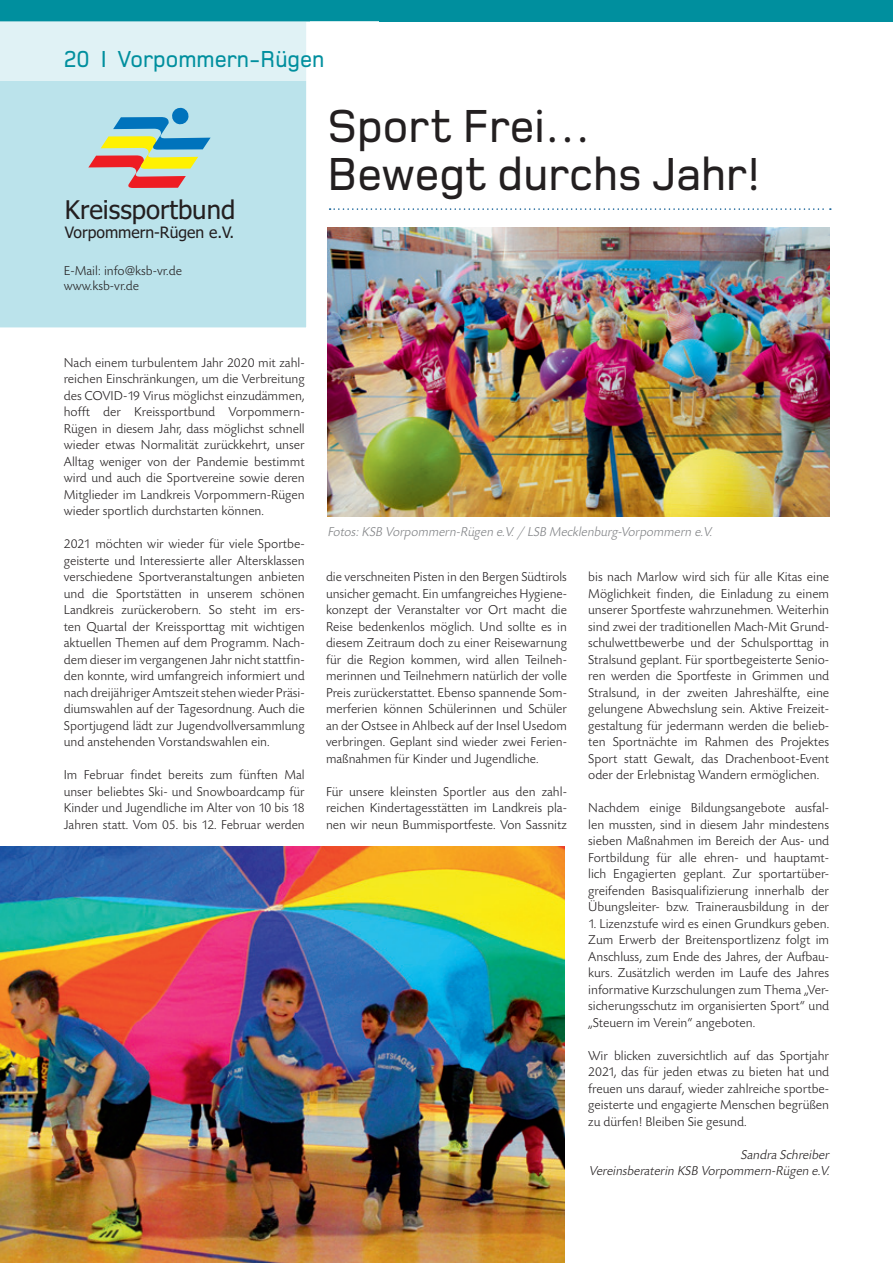
<style>
.page{position:relative;width:893px;height:1263px;background:#fff}
.page>*{position:absolute;margin:0;border:0;box-sizing:border-box;transform-origin:0 0}
.t1{font:500 48px/48px "Foundry Monoline";color:#231f20;scale:.96 1}
.t2{font:25.8px "Tahoma";color:#231f20}
.t3{font:500 24px "Foundry Monoline";color:#008f9e}
.t4{font:15.75px "Tahoma";color:#231f20}
.t5{font:300 13.5px/16.5px "Today SB";color:#231f20;text-align:justify}
.t6{font:italic 300 13.5px "Today SB";color:#808285}
.t7{font:italic 300 13.5px/16.5px "Today SB";color:#231f20;text-align:right}
</style>
<div class="page">
<svg style="left:330px;top:208px;width:501px;height:2px"></svg>
<div style="left:0;top:81px;width:307px;height:247px;background:#bbe3eb"></div>
<div style="left:0;top:0;width:893px;height:21px;background:#008f9e"></div>
<div style="left:0;top:21px;width:378px;height:60px;background:#e0f2f5"></div>
<div style="left:310px;top:21px;width:68px;height:60px;background:#fff"></div>
<svg style="left:88px;top:108px;width:123px;height:80px;background:#aebcaf"></svg>
<img style="left:327px;top:227px;width:502px;height:290px">
<img style="left:0;top:846px;width:564px;height:417px">
<h3 class="t3" style="left:64px;top:46px;width:262px">20 I Vorpommern-Rügen</h3>
<h2 class="t2" style="left:65px;top:193px;width:172px">Kreissportbund</h2>
<p class="t4" style="left:65px;top:222px;width:171px">Vorpommern-Rügen e.V.</p>
<p class="t5" style="left:64px;top:264px;width:120px;line-height:15px">E-Mail: info@ksb-vr.de www.ksb-vr.de</p>
<h1 class="t1" style="left:327px;top:102px;width:452px">Sport Frei…<br>Bewegt durchs Jahr!</h1>
<p class="t5" style="left:64px;top:355px;width:242px">Nach einem turbulentem Jahr 2020 mit zahl&shy;reichen Einschränkungen, um die Verbreitung des COVID-19 Virus möglichst einzudämmen, hofft der Kreissportbund Vorpommern-Rügen in diesem Jahr, dass möglichst schnell wieder etwas Normalität zurückkehrt, unser Alltag weniger von der Pandemie bestimmt wird und auch die Sportvereine sowie deren Mitglieder im Landkreis Vorpommern-Rügen wieder sportlich durchstarten können.</p>
<p class="t5" style="left:64px;top:536px;width:242px">2021 möchten wir wieder für viele Sportbe&shy;geisterte und Interessierte aller Altersklassen verschiedene Sportveranstaltungen anbieten und die Sportstätten in unserem schönen Landkreis zurückerobern. So steht im ers&shy;ten Quartal der Kreissporttag mit wichtigen aktuellen Themen auf dem Programm. Nach&shy;dem dieser im vergangenen Jahr nicht stattfin&shy;den konnte, wird umfangreich informiert und nach dreijähriger Amtszeit stehen wieder Präsi&shy;diumswahlen auf der Tagesordnung. Auch die Sportjugend lädt zur Jugendvollversammlung und anstehenden Vorstandswahlen ein.</p>
<p class="t5" style="left:64px;top:767px;width:242px">Im Februar findet bereits zum fünften Mal unser beliebtes Ski- und Snowboardcamp für Kinder und Jugendliche im Alter von 10 bis 18<br>Jahren statt. Vom 05. bis 12. Februar werden</p>
<p class="t6" style="left:327px;top:524px;width:389px">Fotos:KSB Vorpommern-Rügen e.V./ LSB Mecklenburg-Vorpommern e.V.</p>
<p class="t5" style="left:326px;top:569px;width:242px">die verschneiten Pisten in den Bergen Südtirols unsicher gemacht. Ein umfangreiches Hygiene&shy;konzept der Veranstalter vor Ort macht die Reise bedenkenlos möglich. Und sollte es in diesem Zeitraum doch zu einer Reisewarnung für die Region kommen, wird allen Teilneh&shy;merinnen und Teilnehmern natürlich der volle Preis zurückerstattet. Ebenso spannende Som&shy;merferien können Schülerinnen und Schüler an der Ostsee in Ahlbeck auf der Insel Usedom verbringen. Geplant sind wieder zwei Ferien&shy;maßnahmen für Kinder und Jugendliche.</p>
<p class="t5" style="left:326px;top:784px;width:242px">Für unsere kleinsten Sportler aus den zahl&shy;reichen Kindertagesstätten im Landkreis pla&shy;nen wir neun Bummisportfeste. Von Sassnitz</p>
<p class="t5" style="left:588px;top:569px;width:242px">bis nach Marlow wird sich für alle Kitas eine Möglichkeit finden, die Einladung zu einem unserer Sportfeste wahrzunehmen. Weiterhin sind zwei der traditionellen Mach-Mit Grund&shy;schulwettbewerbe und der Schulsporttag in Stralsund geplant. Für sportbegeisterte Senio&shy;ren werden die Sportfeste in Grimmen und Stralsund, in der zweiten Jahreshälfte, eine gelungene Abwechslung sein. Aktive Freizeit&shy;gestaltung für jedermann werden die belieb&shy;ten Sportnächte im Rahmen des Projektes Sport statt Gewalt, das Drachenboot-Event oder der Erlebnistag Wandern ermöglichen.</p>
<p class="t5" style="left:588px;top:800px;width:242px">Nachdem einige Bildungsangebote ausfal&shy;len mussten, sind in diesem Jahr mindestens sieben Maßnahmen im Bereich der Aus- und Fortbildung für alle ehren- und hauptamt&shy;lich Engagierten geplant. Zur sportartüber&shy;greifenden Basisqualifizierung innerhalb der Übungsleiter- bzw. Trainerausbildung in der</p>
<p class="t5" style="left:588px;top:915px;width:242px">1. Lizenzstufe wird es einen Grundkurs geben.<br>Zum Erwerb der Breitensportlizenz folgt im Anschluss, zum Ende des Jahres, der Aufbau&shy;kurs. Zusätzlich werden im Laufe des Jahres informative Kurzschulungen zum Thema „Ver&shy;sicherungsschutz im organisierten Sport“ und „Steuern im Verein“ angeboten.</p>
<p class="t5" style="left:588px;top:1047px;width:242px">Wir blicken zuversichtlich auf das Sportjahr 2021, das für jeden etwas zu bieten hat und freuen uns darauf, wieder zahlreiche sportbe&shy;geisterte und engagierte Menschen begrüßen zu dürfen! Bleiben Sie gesund.</p>
<p class="t7" style="left:589px;top:1147px;width:244px">Sandra Schreiber<br>Vereinsberaterin KSB Vorpommern-Rügen e.V.</p>
</div>
